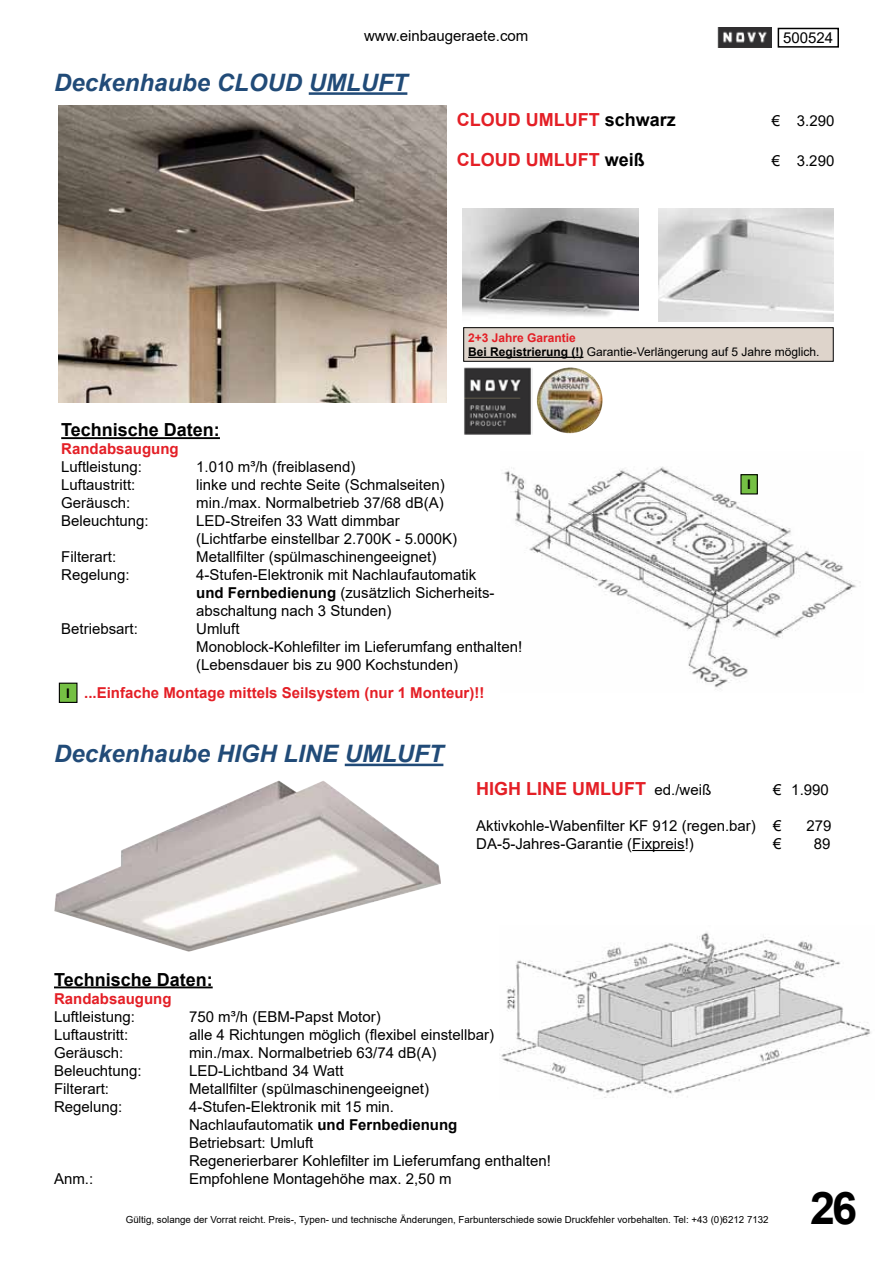
<style>
.page{position:relative;width:893px;height:1263px;background:#fff}
.page>*{position:absolute;margin:0;border:0;box-sizing:border-box;transform-origin:0 0}
.t1{font:700 45px "Arial";color:#000}
.t2{font:italic 700 24px "Arial";color:#214b78}
.t3{font:700 18px "Arial";color:#e41f26}
.t4{font:700 18px "Arial";color:#000}
.t5{font:15px/18px "Arial";color:#000}
.t6{font:700 15px "Arial";color:#e41f26}
.t7{font:700 13.2px "Arial";color:#000}
.t8{font:12px/14.4px "Arial";color:#000}
.t9{font:9.75px "Arial";color:#000}
.s1{color:#000}
.s2{font-weight:700;color:#e41f26}
.s3{font-weight:700}
.s4{font-size:13.2px;color:#000}
.s5{font-weight:400;font-size:15px;color:#000}
</style>
<div class="page">
<div style="left:778px;top:28px;width:61px;height:20px;border:2px solid #000"></div>
<img style="left:503px;top:466px;width:353px;height:222px">
<img style="left:59px;top:106px;width:387px;height:297px">
<img style="left:463px;top:209px;width:175px;height:108px">
<img style="left:658px;top:209px;width:175px;height:113px">
<hr style="left:309px;top:92px;width:98px;height:3px;background:#214b78">
<hr style="left:345px;top:764px;width:98px;height:2px;background:#214b78">
<hr style="left:632px;top:850px;width:53px;height:1px;background:#000">
<hr style="left:54px;top:986px;width:159px;height:2px;background:#000">
<img style="left:54px;top:780px;width:387px;height:172px">
<img style="left:501px;top:932px;width:370px;height:166px">
<hr style="left:61px;top:437px;width:159px;height:2px;background:#000">
<img style="left:717px;top:27px;width:54px;height:20px">
<div style="left:464px;top:328px;width:369px;height:33px;background:#ded4cb"></div>
<hr style="left:468px;top:357px;width:115px;height:1px;background:#000">
<div style="left:463px;top:327px;width:370px;height:34px;border:1px solid #000"></div>
<img style="left:464px;top:367px;width:68px;height:68px">
<img style="left:537px;top:367px;width:66px;height:66px">
<div style="left:59px;top:683px;width:18px;height:19px;background:#75c044"></div>
<div style="left:59px;top:683px;width:19px;height:20px;border:1px solid #000"></div>
<div style="left:741px;top:475px;width:16px;height:19px;background:#75c044"></div>
<div style="left:740px;top:474px;width:18px;height:20px;border:1px solid #000"></div>
<p class="t5" style="left:364px;top:27px;width:166px">www.einbaugeraete.com</p>
<p class="t5" style="left:783px;top:29px;width:52px">500524</p>
<h2 class="t2" style="left:54px;top:67px;width:355px">Deckenhaube CLOUD UMLUFT</h2>
<p class="t3" style="left:457px;top:107px;width:221px">CLOUD UMLUFT <span class="s1">schwarz</span></p>
<p class="t5" style="left:772px;top:112px;width:64px">€ 3.290</p>
<p class="t3" style="left:457px;top:147px;width:189px">CLOUD UMLUFT <span class="s1">weiß</span></p>
<p class="t5" style="left:772px;top:151px;width:64px">€ 3.290</p>
<p class="t8" style="left:468px;top:330px;width:353px"><span class="s2">2+3 Jahre Garantie<br></span><span class="s3">Bei Registrierung (!)</span> Garantie-Verlängerung auf 5 Jahre möglich.</p>
<p class="t4" style="left:61px;top:417px;width:160px">Technische Daten:</p>
<p class="t6" style="left:61px;top:438px;width:119px">Randabsaugung</p>
<p class="t5" style="left:61px;top:458px;width:82px">Luftleistung:</p>
<p class="t5" style="left:196px;top:458px;width:161px">1.010 m³/h (freiblasend)</p>
<p class="t5" style="left:61px;top:476px;width:76px">Luftaustritt:</p>
<p class="t5" style="left:196px;top:476px;width:250px">linke und rechte Seite (Schmalseiten)</p>
<p class="t5" style="left:61px;top:494px;width:71px">Geräusch:</p>
<p class="t5" style="left:196px;top:494px;width:249px">min./max. Normalbetrieb 37/68 dB(A)</p>
<p class="t5" style="left:61px;top:512px;width:89px">Beleuchtung:</p>
<p class="t5" style="left:196px;top:512px;width:262px">LED-Streifen 33 Watt dimmbar (Lichtfarbe einstellbar 2.700K - 5.000K)</p>
<p class="t5" style="left:61px;top:548px;width:57px">Filterart:</p>
<p class="t5" style="left:196px;top:548px;width:242px">Metallfilter (spülmaschinengeeignet)</p>
<p class="t5" style="left:61px;top:566px;width:70px">Regelung:</p>
<p class="t5" style="left:196px;top:566px;width:300px">4-Stufen-Elektronik mit Nachlaufautomatik <span class="s3">und Fernbedienung</span> (zusätzlich Sicherheits&shy;abschaltung nach 3 Stunden)</p>
<p class="t5" style="left:61px;top:620px;width:78px">Betriebsart:</p>
<p class="t5" style="left:196px;top:620px;width:327px">Umluft<br>Monoblock-Kohlefilter im Lieferumfang enthalten! (Lebensdauer bis zu 900 Kochstunden)</p>
<p class="t6" style="left:66px;top:682px;width:420px"><span class="s4">I</span> ...Einfache Montage mittels Seilsystem (nur 1 Monteur)!!</p>
<h2 class="t2" style="left:54px;top:738px;width:391px">Deckenhaube HIGH LINE UMLUFT</h2>
<p class="t7" style="left:747px;top:475px;width:5px">I</p>
<p class="t3" style="left:476px;top:776px;width:237px">HIGH LINE UMLUFT <span class="s5">ed./weiß</span></p>
<p class="t5" style="left:773px;top:780px;width:57px">€ 1.990</p>
<p class="t5" style="left:476px;top:816px;width:307px">Aktivkohle-Wabenfilter KF 912 (regen.bar) €</p>
<p class="t5" style="left:806px;top:816px;width:27px">279</p>
<p class="t5" style="left:476px;top:834px;width:219px">DA-5-Jahres-Garantie (Fixpreis!)</p>
<p class="t5" style="left:773px;top:834px;width:10px">€</p>
<p class="t5" style="left:814px;top:834px;width:18px">89</p>
<p class="t4" style="left:54px;top:966px;width:160px">Technische Daten:</p>
<p class="t6" style="left:54px;top:988px;width:119px">Randabsaugung</p>
<p class="t5" style="left:54px;top:1007px;width:82px">Luftleistung:</p>
<p class="t5" style="left:189px;top:1007px;width:193px">750 m³/h (EBM-Papst Motor)</p>
<p class="t5" style="left:54px;top:1025px;width:76px">Luftaustritt:</p>
<p class="t5" style="left:189px;top:1025px;width:307px">alle 4 Richtungen möglich (flexibel einstellbar)</p>
<p class="t5" style="left:54px;top:1043px;width:71px">Geräusch:</p>
<p class="t5" style="left:189px;top:1043px;width:249px">min./max. Normalbetrieb 63/74 dB(A)</p>
<p class="t5" style="left:54px;top:1061px;width:89px">Beleuchtung:</p>
<p class="t5" style="left:189px;top:1061px;width:156px">LED-Lichtband 34 Watt</p>
<p class="t5" style="left:54px;top:1079px;width:57px">Filterart:</p>
<p class="t5" style="left:189px;top:1079px;width:242px">Metallfilter (spülmaschinengeeignet)</p>
<p class="t5" style="left:54px;top:1097px;width:70px">Regelung:</p>
<p class="t5" style="left:189px;top:1097px;width:363px">4-Stufen-Elektronik mit 15 min.<br>Nachlaufautomatik <span class="s3">und Fernbedienung<br></span>Betriebsart: Umluft<br>Regenerierbarer Kohlefilter im Lieferumfang enthalten!</p>
<p class="t5" style="left:54px;top:1169px;width:41px">Anm.:</p>
<p class="t5" style="left:189px;top:1169px;width:264px">Empfohlene Montagehöhe max. 2,50 m</p>
<p class="t9" style="left:126px;top:1213px;width:644px">Gültig, solange der Vorrat reicht. Preis-, Typen- und technische Änderungen, Farbunterschiede sowie Druckfehler vorbehalten. Tel: +43 (0)6212 7132</p>
<h1 class="t1" style="left:810px;top:1177px;width:49px">26</h1>
</div>
